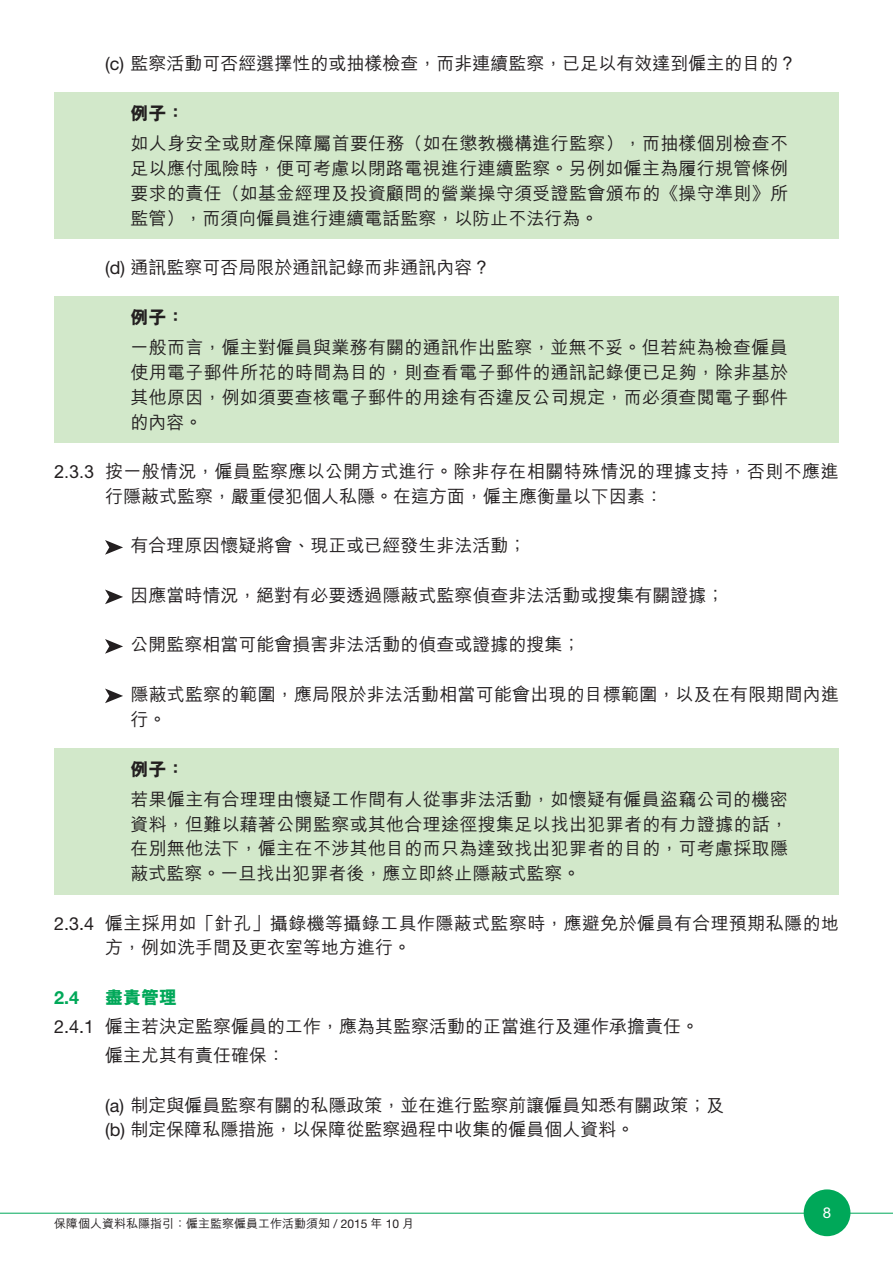
<style>
.page{position:relative;width:893px;height:1263px;background:#fff}
.page>*{position:absolute;margin:0;border:0;box-sizing:border-box;transform-origin:0 0}
.t1{font:500 18px/24.8px "M Hei HK";color:#231f20;text-align:justify}
.t2{font:500 18px/24.8px "M Hei HK";letter-spacing:.02em;color:#231f20}
.t3{font:800 18px "M Hei HK";color:#231f20}
.t4{font:800 18px "M Hei HK";color:#00a859}
.t5{font:700 18px "Helvetica Neue";color:#00a859}
.t6{font:15px "Helvetica Neue";color:#fff}
.t7{font:500 12px "M Hei HK";color:#231f20}
.s1{font-family:"Helvetica Neue";font-weight:400}
</style>
<div class="page">
<hr style="left:0;top:1213px;width:893px;height:1px;background:#00a859">
<div style="left:804px;top:1189px;width:46px;height:47px;background:#00a859;border-radius:50%"></div>
<div style="left:54px;top:92px;width:784px;height:147px;background:#d2e8ca"></div>
<div style="left:54px;top:296px;width:784px;height:147px;background:#d2e8ca"></div>
<div style="left:54px;top:748px;width:784px;height:146px;background:#d2e8ca"></div>
<svg style="left:105px;top:540px;width:18px;height:15px"></svg>
<svg style="left:105px;top:589px;width:18px;height:15px"></svg>
<svg style="left:105px;top:639px;width:18px;height:15px"></svg>
<svg style="left:105px;top:688px;width:18px;height:15px"></svg>
<p class="t1" style="left:105px;top:50px;width:693px"><span class="s1">(c)</span> 監察活動可否經選擇性的或抽樣檢查，而非連續監察，已足以有效達到僱主的目的？</p>
<p class="t3" style="left:131px;top:105px;width:55px">例子：</p>
<p class="t1" style="left:131px;top:130px;width:659px">如人身安全或財產保障屬首要任務（如在懲教機構進行監察），而抽樣個別檢查不足以應付風險時，便可考慮以閉路電視進行連續監察。另例如僱主為履行規管條例要求的責任（如基金經理及投資顧問的營業操守須受證監會頒布的《操守準則》所監管），而須向僱員進行連續電話監察，以防止不法行為。</p>
<p class="t1" style="left:105px;top:254px;width:387px"><span class="s1">(d)</span> 通訊監察可否局限於通訊記錄而非通訊內容？</p>
<p class="t3" style="left:131px;top:309px;width:55px">例子：</p>
<p class="t1" style="left:131px;top:334px;width:659px">一般而言，僱主對僱員與業務有關的通訊作出監察，並無不妥。但若純為檢查僱員使用電子郵件所花的時間為目的，則查看電子郵件的通訊記錄便已足夠，除非基於其他原因，例如須要查核電子郵件的用途有否違反公司規定，而必須查閱電子郵件的內容。</p>
<p class="t2" style="left:105px;top:458px;width:735px;text-indent:-51px">2.3.3 按一般情況，僱員監察應以公開方式進行。除非存在相關特殊情況的理據支持，否則不應進行隱蔽式監察，嚴重侵犯個人私隱。在這方面，僱主應衡量以下因素：</p>
<p class="t1" style="left:131px;top:532px;width:397px">有合理原因懷疑將會、現正或已經發生非法活動；</p>
<p class="t1" style="left:131px;top:581px;width:595px">因應當時情況，絕對有必要透過隱蔽式監察偵查非法活動或搜集有關證據；</p>
<p class="t1" style="left:131px;top:631px;width:451px">公開監察相當可能會損害非法活動的偵查或證據的搜集；</p>
<p class="t1" style="left:131px;top:680px;width:710px">隱蔽式監察的範圍，應局限於非法活動相當可能會出現的目標範圍，以及在有限期間內進行。</p>
<p class="t3" style="left:131px;top:760px;width:55px">例子：</p>
<p class="t1" style="left:131px;top:785px;width:659px">若果僱主有合理理由懷疑工作間有人從事非法活動，如懷疑有僱員盜竊公司的機密資料，但難以藉著公開監察或其他合理途徑搜集足以找出犯罪者的有力證據的話，在別無他法下，僱主在不涉其他目的而只為達致找出犯罪者的目的，可考慮採取隱蔽式監察。一旦找出犯罪者後，應立即終止隱蔽式監察。</p>
<p class="t2" style="left:105px;top:909px;width:735px;text-indent:-51px"><span class="s1">2.3.4</span> 僱主採用如「針孔」攝錄機等攝錄工具作隱蔽式監察時，應避免於僱員有合理預期私隱的地方，例如洗手間及更衣室等地方進行。</p>
<p class="t5" style="left:54px;top:983px;width:27px">2.4</p>
<p class="t4" style="left:105px;top:988px;width:73px">盡責管理</p>
<p class="t1" style="left:54px;top:1012px;width:647px"><span class="s1">2.4.1</span> 僱主若決定監察僱員的工作，應為其監察活動的正當進行及運作承擔責任。</p>
<p class="t1" style="left:105px;top:1041px;width:181px">僱主尤其有責任確保：</p>
<p class="t1" style="left:105px;top:1091px;width:621px"><span class="s1">(a)</span> 制定與僱員監察有關的私隱政策，並在進行監察前讓僱員知悉有關政策；及</p>
<p class="t1" style="left:105px;top:1116px;width:531px"><span class="s1">(b)</span> 制定保障私隱措施，以保障從監察過程中收集的僱員個人資料。</p>
<p class="t7" style="left:54px;top:1215px;width:362px">保障個人資料私隱指引：僱主監察僱員工作活動須知 <span class="s1">/ 2015</span> 年 <span class="s1">10</span> 月</p>
<p class="t6" style="left:823px;top:1204px;width:10px">8</p>
</div>
